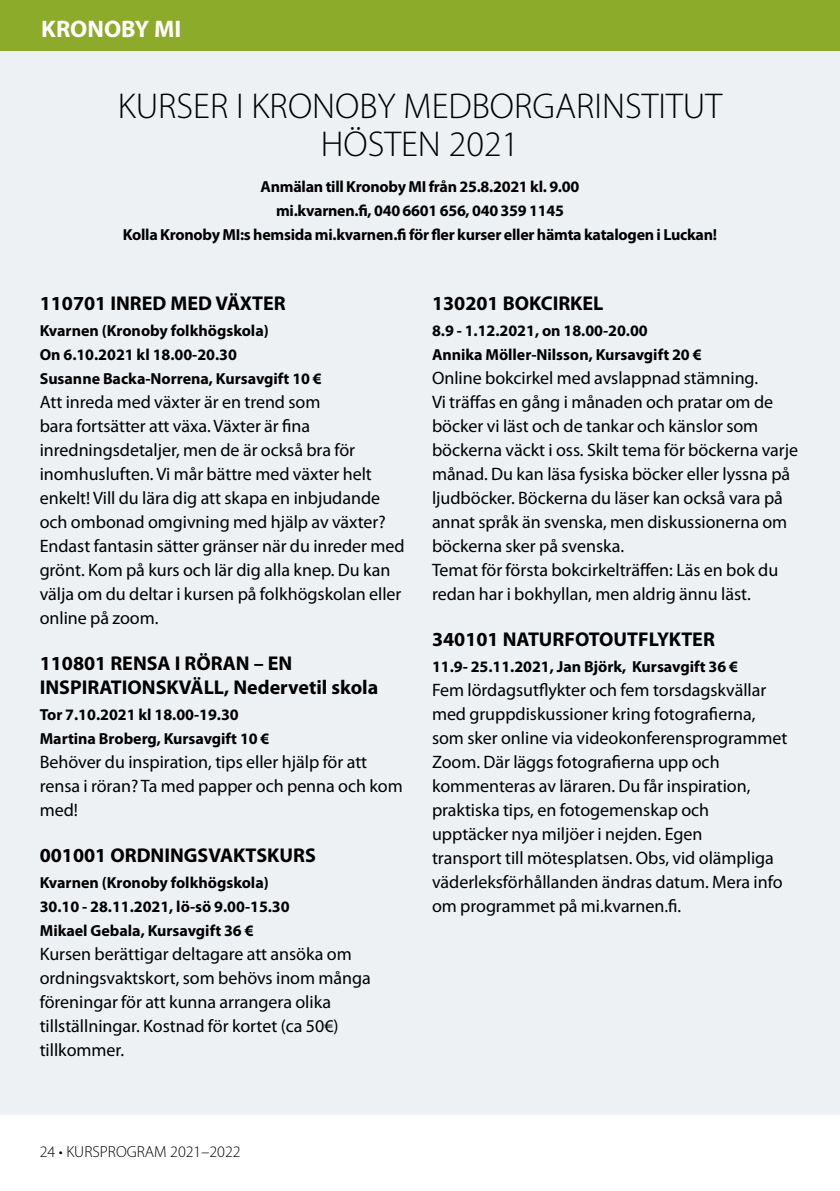
<style>
.page{position:relative;width:840px;height:1191px;background:#fff}
.page>*{position:absolute;margin:0;border:0;box-sizing:border-box;transform-origin:0 0}
.t1{font:300 36px/38px "Myriad Pro";color:#000;text-align:center}
.t2{font:700 24px "Myriad Pro";color:#fff}
.t3{font:700 20px/24px "Myriad Pro";color:#000}
.t4{font:18px/24px "Myriad Pro";color:#000}
.t5{font:700 16px/24px "Myriad Pro";color:#000}
.t6{font:300 16px "Myriad Pro";color:#000}
</style>
<div class="page">
<div style="left:0;top:0;width:839px;height:51px;background:#8dab2a"></div>
<div style="left:0;top:51px;width:839px;height:1063px;background:#eef1f4"></div>
<h2 class="t2" style="left:41px;top:15px;width:141px">KRONOBY MI</h2>
<h1 class="t1" style="left:118px;top:87px;width:605px">KURSER I KRONOBY MEDBORGARINSTITUT<br>HÖSTEN 2021</h1>
<p class="t5" style="left:123px;top:175px;width:595px;text-align:center">Anmälan till Kronoby MI från 25.8.2021 kl. 9.00<br>mi.kvarnen.fi, 040 6601 656, 040 359 1145<br>Kolla Kronoby MI:s hemsida mi.kvarnen.fi för fler kurser eller hämta katalogen i Luckan!</p>
<p class="t3" style="left:40px;top:292px;width:247px">110701 INRED MED VÄXTER</p>
<p class="t5" style="left:40px;top:319px;width:283px">Kvarnen (Kronoby folkhögskola)<br>On 6.10.2021 kl 18.00-20.30<br>Susanne Backa-Norrena, Kursavgift 10 €</p>
<p class="t4" style="left:40px;top:390px;width:366px">Att inreda med växter är en trend som<br>bara fortsätter att växa. Växter är fina inredningsdetaljer, men de är också bra för inomhusluften. Vi mår bättre med växter helt enkelt! Vill du lära dig att skapa en inbjudande och ombonad omgivning med hjälp av växter?<br>Endast fantasin sätter gränser när du inreder med grönt. Kom på kurs och lär dig alla knep. Du kan välja om du deltar i kursen på folkhögskolan eller online på zoom.</p>
<p class="t3" style="left:40px;top:652px;width:340px">110801 RENSA I RÖRAN – EN<br>INSPIRATIONSKVÄLL, Nedervetil skola</p>
<p class="t5" style="left:40px;top:703px;width:231px">Tor 7.10.2021 kl 18.00-19.30<br>Martina Broberg, Kursavgift 10 €</p>
<p class="t4" style="left:40px;top:750px;width:364px">Behöver du inspiration, tips eller hjälp för att rensa i röran? Ta med papper och penna och kom med!</p>
<p class="t3" style="left:40px;top:844px;width:277px">001001 ORDNINGSVAKTSKURS</p>
<p class="t5" style="left:40px;top:871px;width:251px">Kvarnen (Kronoby folkhögskola)<br>30.10 - 28.11.2021, lö-sö 9.00-15.30<br>Mikael Gebala, Kursavgift 36 €</p>
<p class="t4" style="left:40px;top:942px;width:332px">Kursen berättigar deltagare att ansöka om ordningsvaktskort, som behövs inom många föreningar för att kunna arrangera olika tillställningar. Kostnad för kortet (ca 50€) tillkommer.</p>
<p class="t3" style="left:432px;top:292px;width:173px">130201 BOKCIRKEL</p>
<p class="t5" style="left:432px;top:319px;width:271px">8.9 - 1.12.2021, on 18.00-20.00<br>Annika Möller-Nilsson, Kursavgift 20 €</p>
<p class="t4" style="left:432px;top:366px;width:367px">Online bokcirkel med avslappnad stämning.<br>Vi träffas en gång i månaden och pratar om de böcker vi läst och de tankar och känslor som böckerna väckt i oss. Skilt tema för böckerna varje månad. Du kan läsa fysiska böcker eller lyssna på ljudböcker. Böckerna du läser kan också vara på annat språk än svenska, men diskussionerna om böckerna sker på svenska.<br>Temat för första bokcirkelträffen: Läs en bok du redan har i bokhyllan, men aldrig ännu läst.</p>
<p class="t3" style="left:432px;top:628px;width:284px">340101 NATURFOTOUTFLYKTER</p>
<p class="t5" style="left:432px;top:655px;width:307px">11.9- 25.11.2021, Jan Björk, Kursavgift 36 €</p>
<p class="t4" style="left:432px;top:678px;width:356px">Fem lördagsutflykter och fem torsdagskvällar med gruppdiskussioner kring fotografierna, som sker online via videokonferensprogrammet Zoom. Där läggs fotografierna upp och kommenteras av läraren. Du får inspiration, praktiska tips, en fotogemenskap och upptäcker nya miljöer i nejden. Egen<br>transport till mötesplatsen. Obs, vid olämpliga väderleksförhållanden ändras datum. Mera info om programmet på mi.kvarnen.fi.</p>
<p class="t6" style="left:40px;top:1142px;width:202px">24 • KURSPROGRAM 2021–2022</p>
</div>
